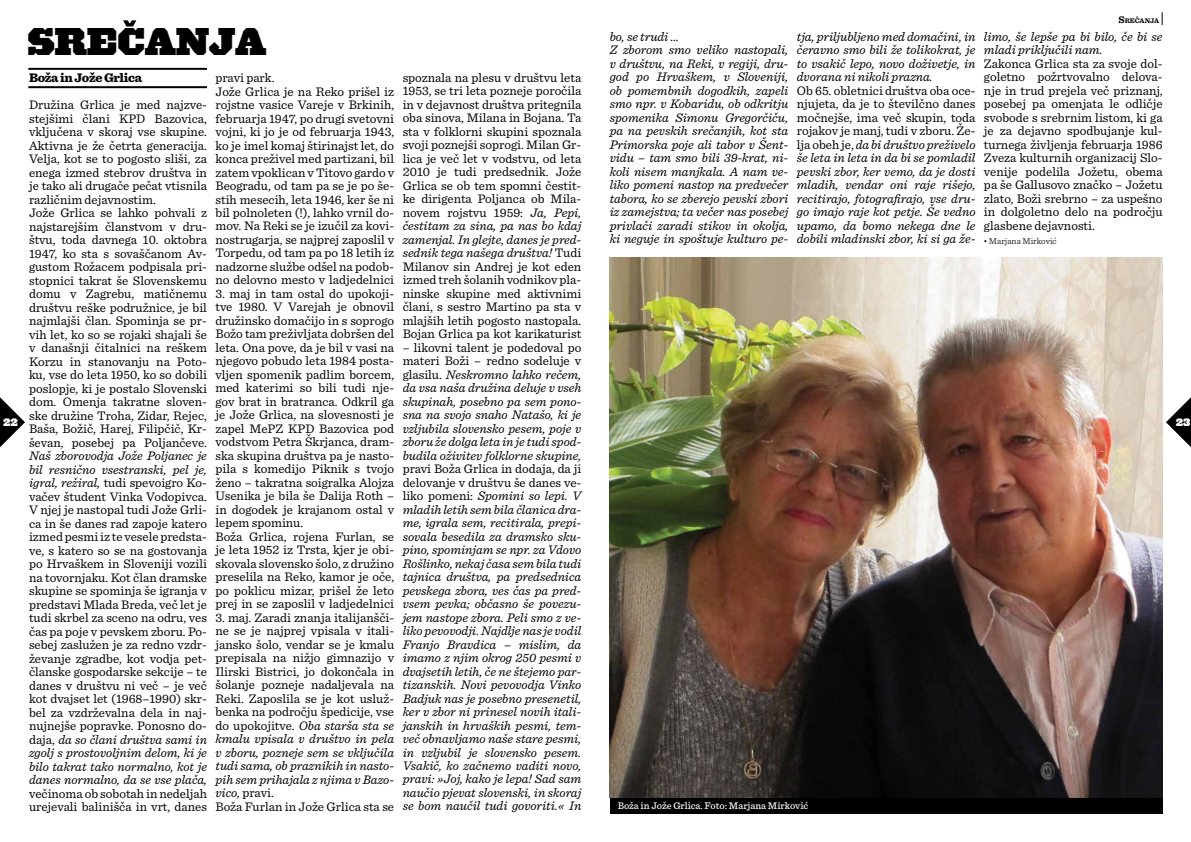
<style>
.page{position:relative;width:1191px;height:842px;background:#fff}
.page>*{position:absolute;margin:0;border:0;box-sizing:border-box;transform-origin:0 0}
.t1{font:900 35.8px "Acropolis HTF";color:#000}
.t2{font:13px/13.5px "Sentinel";color:#000}
.t3{font:italic 13px/13.5px "Sentinel";color:#000;text-align:justify}
.t4{font:900 13px "Sentinel";letter-spacing:-.025em;color:#000}
.t5{font:500 10px "Sentinel";color:#fff}
.t6{font:900 10px "Acropolis HTF";color:#fff}
.t7{font:300 9px "Sentinel";color:#000}
.t8{font:700 7px "Sentinel";color:#000}
.s1{font-size:10px}
.s2{font-family:"Geogrotesque";font-weight:400}
.s3{font-style:italic}
.s4{font-style:normal}
</style>
<div class="page">
<svg style="left:0;top:397px;width:25px;height:50px"></svg>
<svg style="left:1166px;top:397px;width:25px;height:50px"></svg>
<hr style="left:28px;top:86px;width:179px;height:2px;background:#000">
<hr style="left:28px;top:68px;width:179px;height:2px;background:#000">
<svg style="left:123px;top:20px;width:13px;height:7px"></svg>
<img style="left:609px;top:258px;width:553px;height:540px">
<div style="left:609px;top:798px;width:553px;height:15px;background:#000"></div>
<svg style="left:1161px;top:12px;width:1px;height:13px"></svg>
<p class="t8" style="left:1118px;top:15px;width:42px"><span class="s1">S</span>REČANJA</p>
<h1 class="t1" style="left:28px;top:19px;width:240px">SRECANJA</h1>
<p class="t3" style="left:984px;top:29px;width:180px">limo, še lepše pa bi bilo, če bi se mladi priključili nam.</p>
<p class="t2" style="left:984px;top:56px;width:180px;text-align:justify">Zakonca Grlica sta za svoje dol&shy;goletno požrtvovalno delova&shy;nje in trud prejela več priznanj, posebej pa omenjata le odličje svobode s srebrnim listom, ki ga je za dejavno spodbujanje kul&shy;turnega življenja februarja 1986<br>Zveza kulturnih organizacij Slo&shy;venije podelila Jožetu, obema pa še Gallusovo značko – Jožetu zlato, Boži srebrno – za uspešno in dolgoletno delo na področju glasbene dejavnosti.</p>
<p class="t7" style="left:984px;top:235px;width:74px"><span class="s2">◊</span> Marjana Mirković</p>
<p class="t3" style="left:609px;top:29px;width:180px;text-align:left">bo, se trudi …<br>Z zborom smo veliko nastopali, v društvu, na Reki, v regiji, dru&shy;god po Hrvaškem, v Sloveniji, ob pomembnih dogodkih, zapeli smo npr. v Kobaridu, ob odkritju spomenika Simonu Gregorčiču, pa na pevskih srečanjih, kot sta<br>Primorska poje ali tabor v Šent&shy;vidu – tam smo bili 39-krat, ni&shy;koli nisem manjkala. A nam ve&shy;liko pomeni nastop na predvečer tabora, ko se zberejo pevski zbori iz zamejstva; ta večer nas posebej privlači zaradi stikov in okolja, ki neguje in spoštuje kulturo pe-</p>
<p class="t3" style="left:797px;top:29px;width:180px">tja, priljubljeno med domačini, in čeravno smo bili že tolikokrat, je to vsakič lepo, novo doživetje, in dvorana ni nikoli prazna.</p>
<p class="t2" style="left:403px;top:70px;width:180px;text-align:justify">spoznala na plesu v društvu leta 1953, se tri leta pozneje poročila in v dejavnost društva pritegnila oba sinova, Milana in Bojana. Ta sta v folklorni skupini spoznala svoji poznejši soprogi. Milan Gr&shy;lica je več let v vodstvu, od leta 2010 je tudi predsednik. Jože Grlica se ob tem spomni čestit&shy;ke dirigenta Poljanca ob Mila&shy;novem rojstvu 1959: <span class="s3">Ja, Pepi, čestitam za sina, pa nas bo kdaj zamenjal. In glejte, danes je pred&shy;sednik tega našega društva!</span> Tudi Milanov sin Andrej je kot eden izmed treh šolanih vodnikov pla&shy;ninske skupine med aktivnimi člani, s sestro Martino pa sta v mlajših letih pogosto nastopala.<br>Bojan Grlica pa kot karikaturist</p>
<p class="t3" style="left:403px;top:340px;width:180px"><span class="s4">– likovni talent je podedoval po materi Boži – redno sodeluje v glasilu.</span> Neskromno lahko rečem, da vsa naša družina deluje v vseh skupinah, posebno pa sem pono&shy;sna na svojo snaho Natašo, ki je vzljubila slovensko pesem, poje v zboru že dolga leta in je tudi spod&shy;budila oživitev folklorne skupine,</p>
<p class="t3" style="left:403px;top:461px;width:180px"><span class="s4">pravi Boža Grlica in dodaja, da ji delovanje v društvu še danes ve&shy;liko pomeni:</span> Spomini so lepi. V mladih letih sem bila članica dra&shy;me, igrala sem, recitirala, prepi&shy;sovala besedila za dramsko sku&shy;pino, spominjam se npr. za Vdovo Rošlinko, nekaj časa sem bila tudi tajnica društva, pa predsednica pevskega zbora, ves čas pa pred&shy;vsem pevka; občasno še povezu&shy;jem nastope zbora. Peli smo z ve&shy;liko pevovodji. Najdlje nas je vodil Franjo Bravdica – mislim, da imamo z njim okrog 250 pesmi v dvajsetih letih, če ne štejemo par&shy;tizanskih. Novi pevovodja Vinko Badjuk nas je posebno presenetil, ker v zbor ni prinesel novih itali&shy;janskih in hrvaških pesmi, tem&shy;več obnavljamo naše stare pesmi, in vzljubil je slovensko pesem.<br>Vsakič, ko začnemo vaditi novo, pravi: »Joj, kako je lepa! Sad sam naučio pjevat slovenski, in skoraj se bom naučil tudi govoriti.« In</p>
<p class="t4" style="left:29px;top:68px;width:115px">Boža in Jože Grlica</p>
<p class="t2" style="left:215px;top:70px;width:180px">pravi park.<br>Jože Grlica je na Reko prišel iz rojstne vasice Vareje v Brkinih, februarja 1947, po drugi svetovni vojni, ki jo je od februarja 1943, ko je imel komaj štirinajst let, do konca preživel med partizani, bil zatem vpoklican v Titovo gardo v<br>Beogradu, od tam pa se je po še&shy;stih mesecih, leta 1946, ker še ni bil polnoleten (!), lahko vrnil do&shy;mov. Na Reki se je izučil za kovi&shy;nostrugarja, se najprej zaposlil v<br>Torpedu, od tam pa po 18 letih iz nadzorne službe odšel na podob&shy;no delovno mesto v ladjedelnici</p>
<p class="t2" style="left:215px;top:286px;width:180px">3. maj in tam ostal do upokoji&shy;tve 1980. V Varejah je obnovil družinsko domačijo in s soprogo<br>Božo tam preživljata dobršen del leta. Ona pove, da je bil v vasi na njegovo pobudo leta 1984 posta&shy;vljen spomenik padlim borcem, med katerimi so bili tudi nje&shy;gov brat in bratranca. Odkril ga je Jože Grlica, na slovesnosti je zapel MePZ KPD Bazovica pod vodstvom Petra Škrjanca, dram&shy;ska skupina društva pa je nasto&shy;pila s komedijo Piknik s tvojo ženo – takratna soigralka Alojza<br>Usenika je bila še Dalija Roth – in dogodek je krajanom ostal v lepem spominu.<br>Boža Grlica, rojena Furlan, se je leta 1952 iz Trsta, kjer je obi&shy;skovala slovensko šolo, z družino preselila na Reko, kamor je oče, po poklicu mizar, prišel že leto prej in se zaposlil v ladjedelnici</p>
<p class="t2" style="left:215px;top:610px;width:180px">3. maj. Zaradi znanja italijanšči&shy;ne se je najprej vpisala v itali&shy;jansko šolo, vendar se je kmalu prepisala na nižjo gimnazijo v<br>Ilirski Bistrici, jo dokončala in šolanje pozneje nadaljevala na<br>Reki. Zaposlila se je kot usluž&shy;benka na področju špedicije, vse do upokojitve. <span class="s3">Oba starša sta se kmalu vpisala v društvo in pela v zboru, pozneje sem se vključila tudi sama, ob praznikih in nasto&shy;pih sem prihajala z njima v Bazo&shy;vico,</span> pravi.<br>Boža Furlan in Jože Grlica sta se</p>
<p class="t3" style="left:797px;top:83px;width:180px"><span class="s4">Ob 65. obletnici društva oba oce&shy;njujeta, da je to številčno danes močnejše, ima več skupin, toda rojakov je manj, tudi v zboru. Že&shy;lja obeh je,</span> da bi društvo preživelo še leta in leta in da bi se pomladil pevski zbor, ker vemo, da je dosti mladih, vendar oni raje rišejo, recitirajo, fotografirajo, vse dru&shy;go imajo raje kot petje. Še vedno upamo, da bomo nekega dne le dobili mladinski zbor, ki si ga že-</p>
<p class="t2" style="left:29px;top:97px;width:179px">Družina Grlica je med najzve&shy;stejšimi člani KPD Bazovica, vključena v skoraj vse skupine.<br>Aktivna je že četrta generacija.<br>Velja, kot se to pogosto sliši, za enega izmed stebrov društva in je tako ali drugače pečat vtisnila različnim dejavnostim.<br>Jože Grlica se lahko pohvali z najstarejšim članstvom v dru&shy;štvu, toda davnega 10. oktobra<br>1947, ko sta s sovaščanom Av&shy;gustom Rožacem podpisala pri&shy;stopnici takrat še Slovenskemu domu v Zagrebu, matičnemu društvu reške podružnice, je bil najmlajši član. Spominja se pr&shy;vih let, ko so se rojaki shajali še v današnji čitalnici na reškem<br>Korzu in stanovanju na Poto&shy;ku, vse do leta 1950, ko so dobili poslopje, ki je postalo Slovenski dom. Omenja takratne sloven&shy;ske družine Troha, Zidar, Rejec,<br>Baša, Božič, Harej, Filipčič, Kr&shy;ševan, posebej pa Poljančeve.</p>
<p class="t2" style="left:29px;top:448px;width:179px;text-align:justify"><span class="s3">Naš zborovodja Jože Poljanec je bil resnično vsestranski, pel je, igral, režiral,</span> tudi spevoigro Ko&shy;vačev študent Vinka Vodopivca.<br>V njej je nastopal tudi Jože Grli&shy;ca in še danes rad zapoje katero izmed pesmi iz te vesele predsta&shy;ve, s katero so se na gostovanja po Hrvaškem in Sloveniji vozili na tovornjaku. Kot član dramske skupine se spominja še igranja v predstavi Mlada Breda, več let je tudi skrbel za sceno na odru, ves čas pa poje v pevskem zboru. Po&shy;sebej zaslužen je za redno vzdr&shy;ževanje zgradbe, kot vodja pet&shy;članske gospodarske sekcije – te danes v društvu ni več – je več kot dvajset let (1968–1990) skr&shy;bel za vzdrževalna dela in naj&shy;nujnejše popravke. Ponosno do&shy;daja, <span class="s3">da so člani društva sami in zgolj s prostovoljnim delom, ki je bilo takrat tako normalno, kot je danes normalno, da se vse plača,</span></p>
<p class="t2" style="left:29px;top:786px;width:179px">večinoma ob sobotah in nedeljah urejevali balinišča in vrt, danes</p>
<p class="t6" style="left:3px;top:416px;width:16px">22</p>
<p class="t6" style="left:1175px;top:416px;width:16px">23</p>
<p class="t5" style="left:617px;top:798px;width:192px">Boža in Jože Grlica. Foto: Marjana Mirković</p>
</div>
